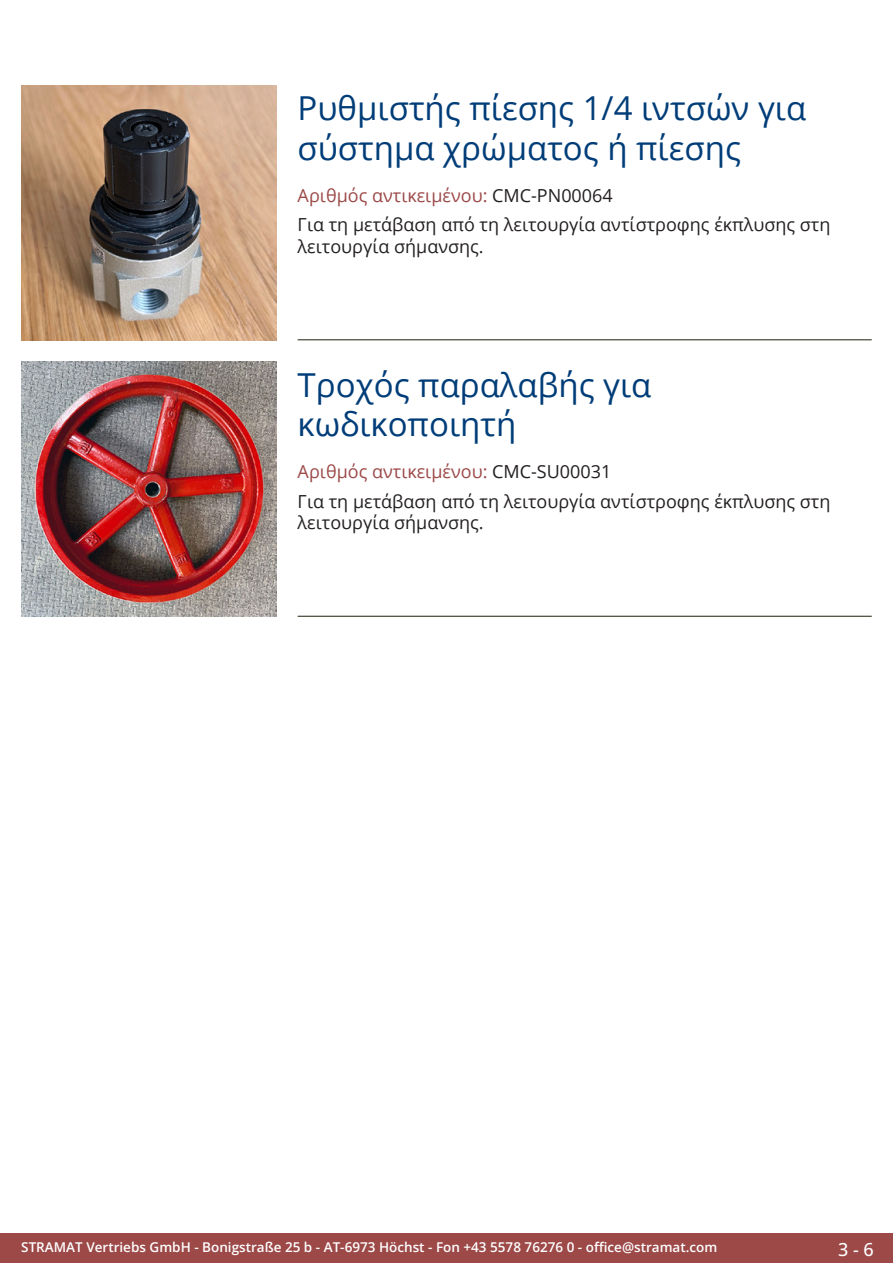
<style>
.page{position:relative;width:893px;height:1263px;background:#fff}
.page>*{position:absolute;margin:0;border:0;box-sizing:border-box;transform-origin:0 0}
.Produkttitel{font:33px/39.6px "Open Sans";color:#003d78}
.Beschreibung_Text{font:18px/21.6px "Open Sans";color:#231f20}
.TechDaten_Überschrif{font:18px "Open Sans";color:#9c4948}
.t1{font:500 18px "Open Sans";color:#fff}
.t2{font:600 13.5px "Open Sans";color:#fff}
.s1{color:#231f20}
</style>
<div class="page">
<div style="left:0;top:1233px;width:893px;height:30px;background:#9c4948"></div>
<hr style="left:298px;top:340px;width:574px;height:1px;background:#201d08">
<hr style="left:298px;top:616px;width:574px;height:1px;background:#201d08">
<img style="left:21px;top:85px;width:255px;height:255px">
<img style="left:21px;top:361px;width:255px;height:256px">
<p class="Produkttitel" style="left:298px;top:88px;width:510px">Ρυθμιστής πίεσης 1/4 ιντσών για σύστημα χρώματος ή πίεσης</p>
<p class="TechDaten_Überschrif" style="left:298px;top:183px;width:317px">Αριθμός αντικειμένου: <span class="s1">CMC-PN00064</span></p>
<p class="Beschreibung_Text" style="left:298px;top:214px;width:534px">Για τη μετάβαση από τη λειτουργία αντίστροφης έκπλυσης στη λειτουργία σήμανσης.</p>
<p class="Produkttitel" style="left:298px;top:364px;width:355px">Τροχός παραλαβής για κωδικοποιητή</p>
<p class="TechDaten_Überschrif" style="left:298px;top:459px;width:315px">Αριθμός αντικειμένου: <span class="s1">CMC-SU00031</span></p>
<p class="Beschreibung_Text" style="left:298px;top:490px;width:534px">Για τη μετάβαση από τη λειτουργία αντίστροφης έκπλυσης στη λειτουργία σήμανσης.</p>
<p class="t2" style="left:21px;top:1238px;width:698px">STRAMAT Vertriebs GmbH - Bonigstraße 25 b - AT-6973 Höchst - Fon +43 5578 76276 0 - office@stramat.com</p>
<p class="t1" style="left:838px;top:1237px;width:37px">3 - 6</p>
</div>
